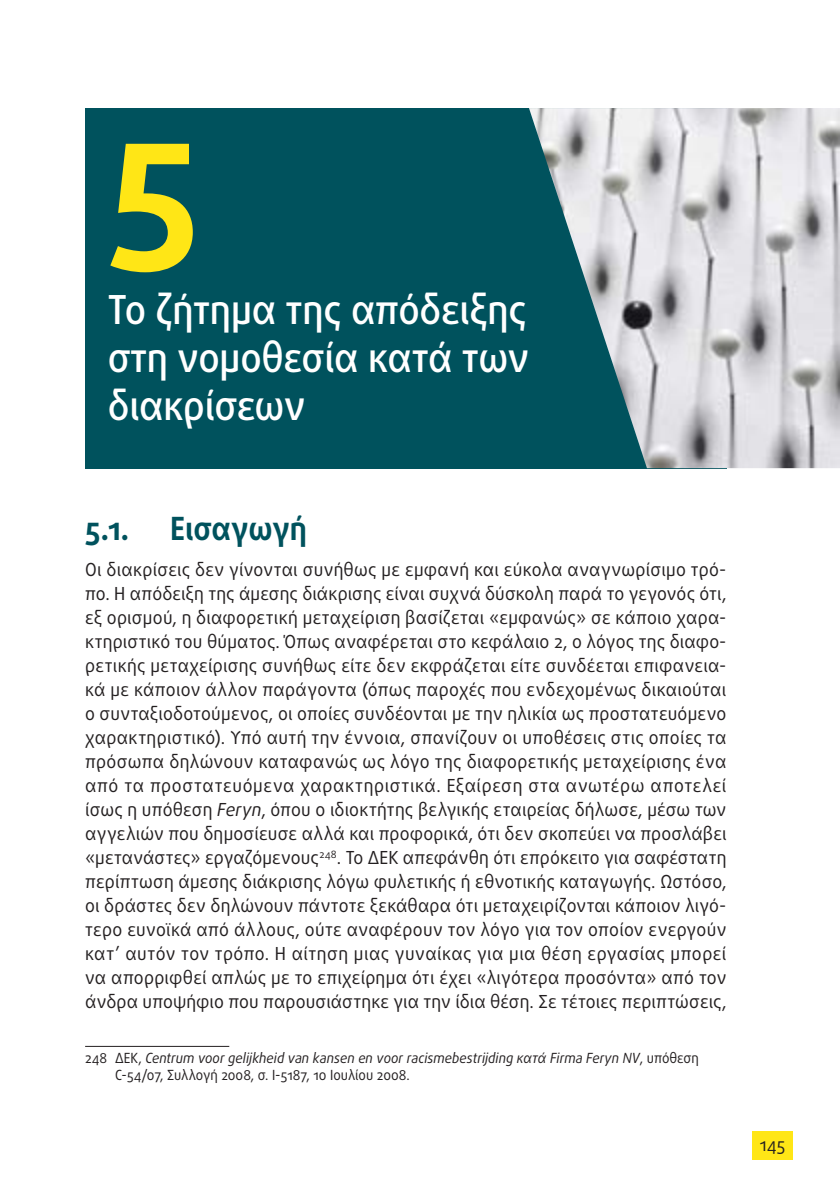
<style>
.page{position:relative;width:840px;height:1191px;background:#fff}
.page>*{position:absolute;margin:0;border:0;box-sizing:border-box;transform-origin:0 0}
.chapter{font:700 181px "Daxline Pro";color:#ffe616}
.h1_-_chapter_title{font:500 40px/48px "Daxline Pro";letter-spacing:-.005em;color:#fff;text-align:justify;scale:.94 1}
.h2_-_subheader{font:700 32px "Daxline Pro";letter-spacing:-.005em;color:#00525d;scale:.94 1}
.body{font:18px/24px "Daxline Pro";letter-spacing:.005em;color:#231f20;text-align:justify}
.body-2{font:18px "Daxline Pro";letter-spacing:.005em;color:#231f20;scale:.94 1}
.footnote{font:italic 14px/17px "Daxline Pro";color:#231f20;scale:.94 1}
.s1{font-style:italic}
.s2{font-style:normal}
</style>
<div class="page">
<div style="left:752px;top:1131px;width:40px;height:28px;background:#ffe616"></div>
<div style="left:85px;top:108px;width:641px;height:360px;background:#00525d"></div>
<hr style="left:85px;top:1046px;width:144px;height:1px;background:#231f20">
<img style="left:529px;top:108px;width:310px;height:360px">
<p class="chapter" style="left:108px;top:56px;width:93px">5</p>
<p class="h1_-_chapter_title" style="left:108px;top:286px;width:449px">Το ζήτημα της απόδειξης στη νομοθεσία κατά των διακρίσεων</p>
<p class="h2_-_subheader" style="left:85px;top:507px;width:48px">5.1.</p>
<p class="h2_-_subheader" style="left:170px;top:507px;width:147px">Εισαγωγή</p>
<p class="body" style="left:85px;top:558px;width:642px">Οι διακρίσεις δεν γίνονται συνήθως με εμφανή και εύκολα αναγνωρίσιμο τρό‑ πο. Η απόδειξη της άμεσης διάκρισης είναι συχνά δύσκολη παρά το γεγονός ότι, εξ ορισμού, η διαφορετική μεταχείριση βασίζεται «εμφανώς» σε κάποιο χαρα‑ κτηριστικό του θύματος. Όπως αναφέρεται στο κεφάλαιο 2, ο λόγος της διαφο‑ ρετικής μεταχείρισης συνήθως είτε δεν εκφράζεται είτε συνδέεται επιφανεια‑ κά με κάποιον άλλον παράγοντα (όπως παροχές που ενδεχομένως δικαιούται ο συνταξιοδοτούμενος, οι οποίες συνδέονται με την ηλικία ως προστατευόμενο χαρακτηριστικό). Υπό αυτή την έννοια, σπανίζουν οι υποθέσεις στις οποίες τα πρόσωπα δηλώνουν καταφανώς ως λόγο της διαφορετικής μεταχείρισης ένα από τα προστατευόμενα χαρακτηριστικά. Εξαίρεση στα ανωτέρω αποτελεί ίσως η υπόθεση <span class="s1">Feryn</span>, όπου ο ιδιοκτήτης βελγικής εταιρείας δήλωσε, μέσω των αγγελιών που δημοσίευσε αλλά και προφορικά, ότι δεν σκοπεύει να προσλάβει «μετανάστες» εργαζόμενους<sup>248</sup>. Το ΔΕΚ απεφάνθη ότι επρόκειτο για σαφέστατη περίπτωση άμεσης διάκρισης λόγω φυλετικής ή εθνοτικής καταγωγής. Ωστόσο, οι δράστες δεν δηλώνουν πάντοτε ξεκάθαρα ότι μεταχειρίζονται κάποιον λιγό‑ τερο ευνοϊκά από άλλους, ούτε αναφέρουν τον λόγο για τον οποίον ενεργούν κατ’ αυτόν τον τρόπο. Η αίτηση μιας γυναίκας για μια θέση εργασίας μπορεί να απορριφθεί απλώς με το επιχείρημα ότι έχει «λιγότερα προσόντα» από τον άνδρα υποψήφιο που παρουσιάστηκε για την ίδια θέση. Σε τέτοιες περιπτώσεις,</p>
<p class="footnote" style="left:115px;top:1050px;width:622px;text-indent:-30px"><span class="s2">248 ΔΕΚ,</span> Centrum voor gelijkheid van kansen en voor racismebestrijding κατά Firma Feryn NV<span class="s2">, υπόθεση<br>C-54/07, Συλλογή 2008, σ. I-5187, 10 Ιουλίου 2008.</span></p>
<p class="body-2" style="left:759px;top:1132px;width:29px">145</p>
</div>
